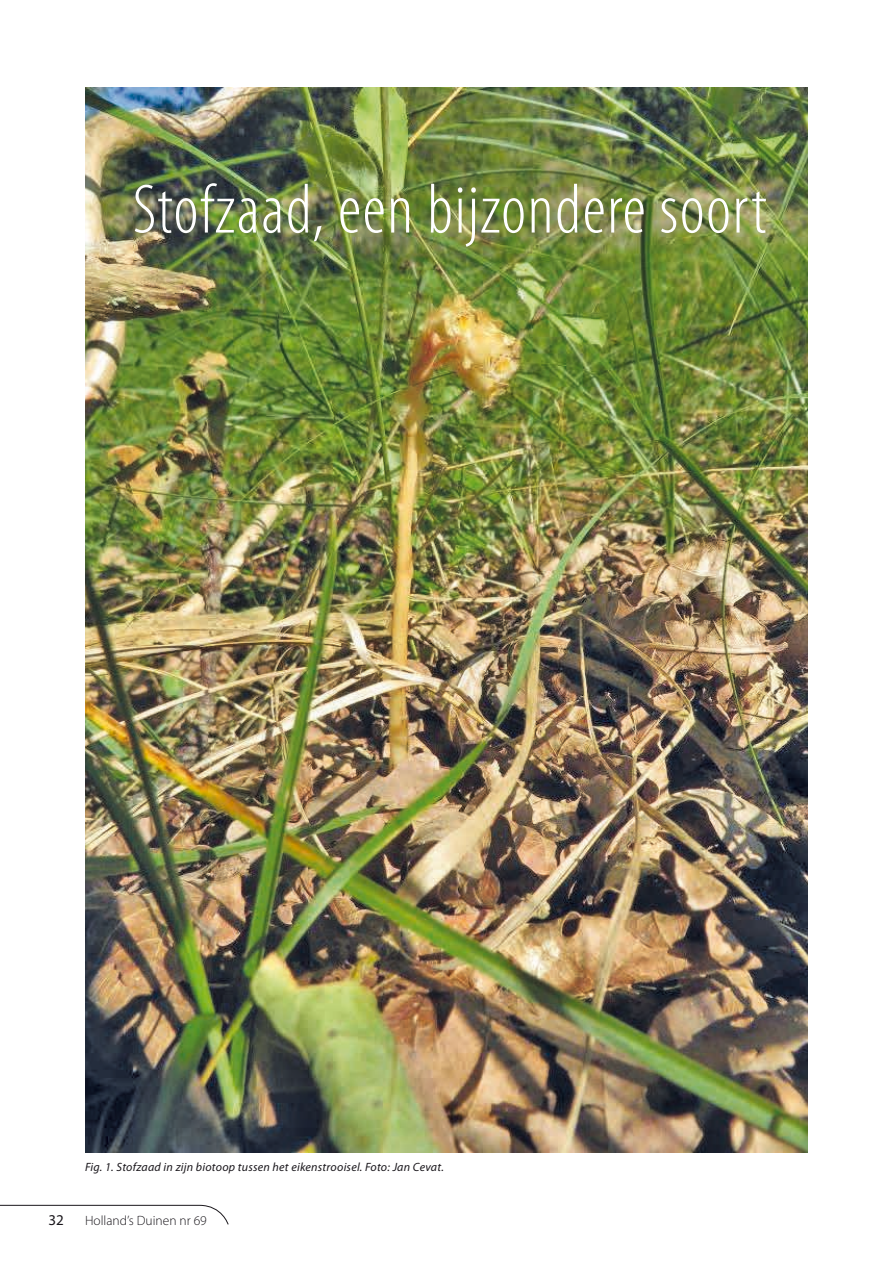
<style>
.page{position:relative;width:893px;height:1263px;background:#fff}
.page>*{position:absolute;margin:0;border:0;box-sizing:border-box;transform-origin:0 0}
.t1{font:300 condensed 70.5px "Myriad Pro";letter-spacing:.02em;color:#fff}
.t2{font:15px "Myriad Pro";color:#1a171c}
.t3{font:300 13.5px "Myriad Pro";color:#1a171c}
.t4{font:italic 12px "Myriad Pro";letter-spacing:.02em;color:#1a171c}
</style>
<div class="page">
<svg style="left:0;top:1204px;width:229px;height:21px"></svg>
<img style="left:85px;top:88px;width:723px;height:1064px">
<h1 class="t1" style="left:133px;top:168px;width:636px">Stofzaad, een bijzondere soort</h1>
<p class="t4" style="left:85px;top:1159px;width:360px">Fig. 1. Stofzaad in zijn biotoop tussen het eikenstrooisel. Foto: Jan Cevat.</p>
<p class="t2" style="left:48px;top:1210px;width:17px">32</p>
<p class="t3" style="left:85px;top:1212px;width:123px">Holland’s Duinen nr 69</p>
</div>
